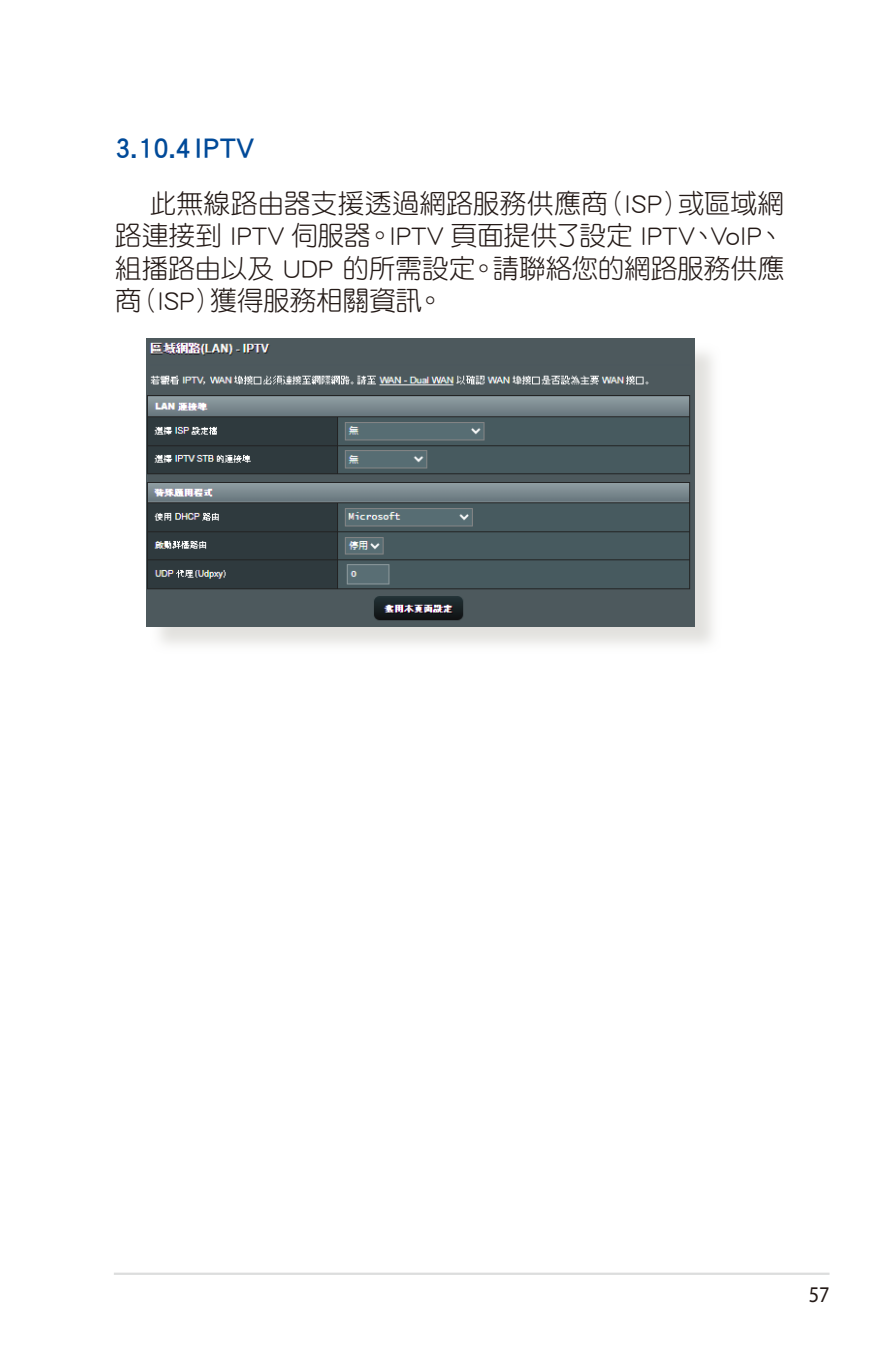
<style>
.page{position:relative;width:893px;height:1346px;background:#fff}
.page>*{position:absolute;margin:0;border:0;box-sizing:border-box;transform-origin:0 0}
.t1{font:29.25px "DF Hei Std W7";color:#004a99}
.t2{font:27px/32.4px "DF Yuan Std W3";letter-spacing:-.02em;color:#231916;text-align:justify}
.t3{font:22.5px "Myriad Pro";color:#231916;scale:.9 1}
</style>
<div class="page">
<hr style="left:114px;top:1272px;width:715px;height:3px;background:#dcdddd">
<div style="left:150px;top:342px;width:572px;height:312px;background:#d9d8d4;opacity:.75"></div>
<img style="left:147px;top:339px;width:547px;height:287px">
<p class="t1" style="left:115px;top:132px;width:141px">3.10.4 IPTV</p>
<p class="t2" style="left:115px;top:186px;width:671px;text-indent:35px">此無線路由器支援透過網路服務供應商（ISP）或區域網路連接到 IPTV 伺服器。IPTV 頁面提供了設定 IPTV、VoIP、組播路由以及 UDP 的所需設定。請聯絡您的網路服務供應商（ISP）獲得服務相關資訊。</p>
<p class="t3" style="left:809px;top:1281px;width:25px">57</p>
</div>
